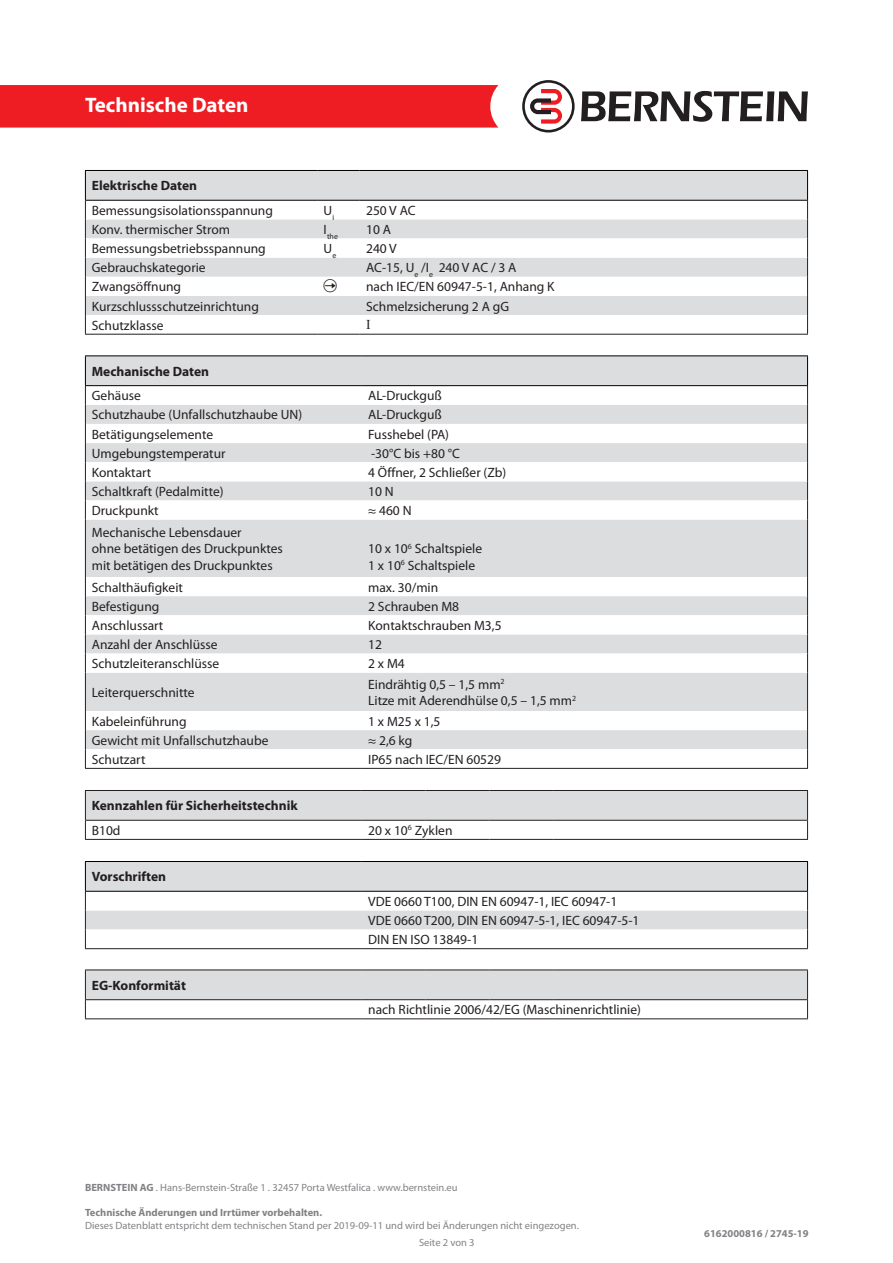
<style>
.page{position:relative;width:893px;height:1263px;background:#fff}
.page>*{position:absolute;margin:0;border:0;box-sizing:border-box;transform-origin:0 0}
.t1{font:700 21px "Myriad Pro";color:#fff}
.t2{font:13.5px/16.2px "Myriad Pro";color:#231f20}
.t3{font:700 13.5px "Myriad Pro";color:#231f20}
.t4{font:13.5px "Times New Roman";color:#231f20}
.t5{font:10.5px "Myriad Pro";color:#808285}
.t6{font:700 10.5px "Myriad Pro";color:#808285}
.t7{font:7.8px "Myriad Pro";color:#231f20}
.s1{font-weight:700}
</style>
<div class="page">
<div style="left:0;top:85px;width:498px;height:43px;background:#ee1d23"></div>
<svg style="left:581px;top:91px;width:227px;height:31px"></svg>
<svg style="left:522px;top:80px;width:53px;height:53px"></svg>
<div style="left:86px;top:356px;width:721px;height:29px;background:#dcdddf"></div>
<svg style="left:86px;top:386px;width:721px;height:382px;fill:#dcdddf"></svg>
<hr style="left:85px;top:520px;width:1px;height:57px;background:#231f20">
<hr style="left:807px;top:520px;width:1px;height:57px;background:#231f20">
<svg style="left:85px;top:577px;width:1px;height:96px"></svg>
<svg style="left:807px;top:577px;width:1px;height:96px"></svg>
<hr style="left:85px;top:673px;width:1px;height:38px;background:#231f20">
<hr style="left:807px;top:673px;width:1px;height:38px;background:#231f20">
<svg style="left:85px;top:711px;width:1px;height:57px"></svg>
<svg style="left:807px;top:711px;width:1px;height:57px"></svg>
<hr style="left:85px;top:768px;width:277px;height:1px;background:#231f20">
<hr style="left:362px;top:768px;width:446px;height:1px;background:#231f20">
<hr style="left:85px;top:355px;width:277px;height:1px;background:#000">
<svg style="left:85px;top:356px;width:1px;height:164px"></svg>
<hr style="left:362px;top:355px;width:446px;height:1px;background:#000">
<svg style="left:807px;top:356px;width:1px;height:164px"></svg>
<hr style="left:85px;top:385px;width:277px;height:1px;background:#000">
<hr style="left:362px;top:385px;width:446px;height:1px;background:#000">
<hr style="left:85px;top:334px;width:232px;height:1px;background:#231f20">
<hr style="left:317px;top:334px;width:43px;height:1px;background:#231f20">
<hr style="left:360px;top:334px;width:448px;height:1px;background:#231f20">
<hr style="left:85px;top:170px;width:232px;height:1px;background:#000">
<hr style="left:317px;top:170px;width:43px;height:1px;background:#000">
<hr style="left:360px;top:170px;width:448px;height:1px;background:#000">
<hr style="left:85px;top:861px;width:277px;height:1px;background:#000">
<hr style="left:362px;top:861px;width:446px;height:1px;background:#000">
<svg style="left:85px;top:862px;width:723px;height:86px"></svg>
<hr style="left:85px;top:948px;width:277px;height:1px;background:#231f20">
<hr style="left:362px;top:948px;width:446px;height:1px;background:#231f20">
<svg style="left:85px;top:970px;width:723px;height:48px"></svg>
<hr style="left:85px;top:969px;width:277px;height:1px;background:#231f20">
<hr style="left:362px;top:969px;width:64px;height:1px;background:#231f20">
<hr style="left:426px;top:969px;width:63px;height:1px;background:#231f20">
<hr style="left:489px;top:969px;width:64px;height:1px;background:#231f20">
<hr style="left:553px;top:969px;width:64px;height:1px;background:#231f20">
<hr style="left:617px;top:969px;width:191px;height:1px;background:#231f20">
<hr style="left:85px;top:999px;width:277px;height:1px;background:#231f20">
<hr style="left:362px;top:999px;width:64px;height:1px;background:#231f20">
<hr style="left:426px;top:999px;width:63px;height:1px;background:#231f20">
<hr style="left:489px;top:999px;width:64px;height:1px;background:#231f20">
<hr style="left:553px;top:999px;width:64px;height:1px;background:#231f20">
<hr style="left:617px;top:999px;width:191px;height:1px;background:#231f20">
<hr style="left:85px;top:1018px;width:277px;height:1px;background:#231f20">
<hr style="left:362px;top:1018px;width:64px;height:1px;background:#231f20">
<hr style="left:426px;top:1018px;width:63px;height:1px;background:#231f20">
<hr style="left:489px;top:1018px;width:64px;height:1px;background:#231f20">
<hr style="left:553px;top:1018px;width:64px;height:1px;background:#231f20">
<hr style="left:617px;top:1018px;width:191px;height:1px;background:#231f20">
<svg style="left:85px;top:791px;width:723px;height:48px"></svg>
<hr style="left:85px;top:790px;width:277px;height:1px;background:#231f20">
<hr style="left:362px;top:790px;width:64px;height:1px;background:#231f20">
<hr style="left:426px;top:790px;width:63px;height:1px;background:#231f20">
<hr style="left:489px;top:790px;width:64px;height:1px;background:#231f20">
<hr style="left:553px;top:790px;width:64px;height:1px;background:#231f20">
<hr style="left:617px;top:790px;width:191px;height:1px;background:#231f20">
<hr style="left:85px;top:820px;width:277px;height:1px;background:#231f20">
<hr style="left:362px;top:820px;width:64px;height:1px;background:#231f20">
<hr style="left:426px;top:820px;width:63px;height:1px;background:#231f20">
<hr style="left:489px;top:820px;width:64px;height:1px;background:#231f20">
<hr style="left:553px;top:820px;width:64px;height:1px;background:#231f20">
<hr style="left:617px;top:820px;width:191px;height:1px;background:#231f20">
<hr style="left:85px;top:839px;width:277px;height:1px;background:#231f20">
<hr style="left:362px;top:839px;width:64px;height:1px;background:#231f20">
<hr style="left:426px;top:839px;width:63px;height:1px;background:#231f20">
<hr style="left:489px;top:839px;width:64px;height:1px;background:#231f20">
<hr style="left:553px;top:839px;width:64px;height:1px;background:#231f20">
<hr style="left:617px;top:839px;width:191px;height:1px;background:#231f20">
<svg style="left:85px;top:171px;width:723px;height:163px"></svg>
<h1 class="t1" style="left:85px;top:91px;width:165px">Technische Daten</h1>
<p class="t3" style="left:92px;top:177px;width:107px">Elektrische Daten</p>
<p class="t2" style="left:92px;top:202px;width:183px">Bemessungsisolationsspannung</p>
<p class="t2" style="left:324px;top:202px;width:12px">U<sub>i</sub></p>
<p class="t2" style="left:366px;top:202px;width:51px">250 V AC</p>
<p class="t2" style="left:92px;top:221px;width:140px">Konv. thermischer Strom</p>
<p class="t7" style="left:324px;top:231px;width:16px"><sup>I</sup>the</p>
<p class="t2" style="left:366px;top:221px;width:26px">10 A</p>
<p class="t2" style="left:92px;top:240px;width:176px">Bemessungsbetriebsspannung</p>
<p class="t2" style="left:324px;top:240px;width:14px">U<sub>e</sub></p>
<p class="t2" style="left:366px;top:240px;width:32px">240 V</p>
<p class="t2" style="left:92px;top:259px;width:115px">Gebrauchskategorie</p>
<p class="t2" style="left:366px;top:259px;width:152px">AC-15, U<sub>e</sub> /I<sub>e</sub> 240 V AC / 3 A</p>
<p class="t2" style="left:92px;top:279px;width:91px">Zwangsöffnung</p>
<p class="t2" style="left:366px;top:279px;width:190px">nach IEC/EN 60947-5-1, Anhang K</p>
<p class="t2" style="left:92px;top:298px;width:169px">Kurzschlussschutzeinrichtung</p>
<p class="t2" style="left:366px;top:298px;width:145px">Schmelzsicherung 2 A gG</p>
<p class="t2" style="left:92px;top:317px;width:73px">Schutzklasse</p>
<p class="t4" style="left:366px;top:315px;width:6px">I</p>
<p class="t3" style="left:92px;top:362px;width:119px">Mechanische Daten</p>
<p class="t2" style="left:92px;top:388px;width:51px">Gehäuse</p>
<p class="t2" style="left:368px;top:388px;width:75px">AL-Druckguß</p>
<p class="t2" style="left:92px;top:407px;width:212px">Schutzhaube (Unfallschutzhaube UN)</p>
<p class="t2" style="left:368px;top:407px;width:75px">AL-Druckguß</p>
<p class="t2" style="left:92px;top:426px;width:123px">Betätigungselemente</p>
<p class="t2" style="left:368px;top:426px;width:82px">Fusshebel (PA)</p>
<p class="t2" style="left:92px;top:445px;width:135px">Umgebungstemperatur</p>
<p class="t2" style="left:371px;top:445px;width:90px">-30°C bis +80 °C</p>
<p class="t2" style="left:92px;top:464px;width:61px">Kontaktart</p>
<p class="t2" style="left:368px;top:464px;width:140px">4 Öffner, 2 Schließer (Zb)</p>
<p class="t2" style="left:92px;top:483px;width:133px">Schaltkraft (Pedalmitte)</p>
<p class="t2" style="left:368px;top:483px;width:27px">10 N</p>
<p class="t2" style="left:92px;top:502px;width:68px">Druckpunkt</p>
<p class="t2" style="left:368px;top:502px;width:45px">≈ 460 N</p>
<p class="t2" style="left:92px;top:524px;width:193px">Mechanische Lebensdauer<br>ohne betätigen des Druckpunktes mit betätigen des Druckpunktes</p>
<p class="t2" style="left:368px;top:540px;width:115px">10 x 10<sup>6</sup> Schaltspiele<br>1 x 10<sup>6</sup> Schaltspiele</p>
<p class="t2" style="left:92px;top:579px;width:93px">Schalthäufigkeit</p>
<p class="t2" style="left:368px;top:579px;width:72px">max. 30/min</p>
<p class="t2" style="left:92px;top:598px;width:69px">Befestigung</p>
<p class="t2" style="left:368px;top:598px;width:92px">2 Schrauben M8</p>
<p class="t2" style="left:92px;top:617px;width:73px">Anschlussart</p>
<p class="t2" style="left:368px;top:617px;width:135px">Kontaktschrauben M3,5</p>
<p class="t2" style="left:92px;top:636px;width:127px">Anzahl der Anschlüsse</p>
<p class="t2" style="left:368px;top:636px;width:15px">12</p>
<p class="t2" style="left:92px;top:655px;width:129px">Schutzleiteranschlüsse</p>
<p class="t2" style="left:368px;top:655px;width:38px">2 x M4</p>
<p class="t2" style="left:92px;top:684px;width:104px">Leiterquerschnitte</p>
<p class="t2" style="left:368px;top:676px;width:138px">Eindrähtig 0,5 – 1,5 mm<sup>2</sup></p>
<p class="t2" style="left:368px;top:692px;width:209px">Litze mit Aderendhülse 0,5 – 1,5 mm<sup>2</sup></p>
<p class="t2" style="left:92px;top:713px;width:96px">Kabeleinführung</p>
<p class="t2" style="left:368px;top:713px;width:74px">1 x M25 x 1,5</p>
<p class="t2" style="left:92px;top:732px;width:178px">Gewicht mit Unfallschutzhaube</p>
<p class="t2" style="left:368px;top:732px;width:46px">≈ 2,6 kg</p>
<p class="t2" style="left:92px;top:751px;width:55px">Schutzart</p>
<p class="t2" style="left:368px;top:751px;width:134px">IP65 nach IEC/EN 60529</p>
<p class="t3" style="left:92px;top:797px;width:207px">Kennzahlen für Sicherheitstechnik</p>
<p class="t2" style="left:92px;top:822px;width:30px">B10d</p>
<p class="t2" style="left:368px;top:822px;width:86px">20 x 10<sup>6</sup> Zyklen</p>
<p class="t3" style="left:92px;top:868px;width:76px">Vorschriften</p>
<p class="t3" style="left:92px;top:976px;width:96px">EG-Konformität</p>
<p class="t2" style="left:368px;top:893px;width:251px">VDE 0660 T100, DIN EN 60947-1, IEC 60947-1</p>
<p class="t2" style="left:368px;top:912px;width:273px">VDE 0660 T200, DIN EN 60947-5-1, IEC 60947-5-1</p>
<p class="t2" style="left:368px;top:931px;width:112px">DIN EN ISO 13849-1</p>
<p class="t2" style="left:368px;top:1001px;width:274px">nach Richtlinie 2006/42/EG (Maschinenrichtlinie)</p>
<p class="t5" style="left:85px;top:1181px;width:374px"><span class="s1">BERNSTEIN AG</span> . Hans-Bernstein-Straße 1 . 32457 Porta Westfalica . www.bernstein.eu</p>
<p class="t6" style="left:85px;top:1206px;width:239px">Technische Änderungen und Irrtümer vorbehalten.</p>
<p class="t5" style="left:85px;top:1219px;width:495px">Dieses Datenblatt entspricht dem technischen Stand per 2019-09-11 und wird bei Änderungen nicht eingezogen.</p>
<p class="t5" style="left:419px;top:1236px;width:57px">Seite 2 von 3</p>
<p class="t6" style="left:704px;top:1227px;width:106px">6162000816 / 2745-19</p>
</div>
